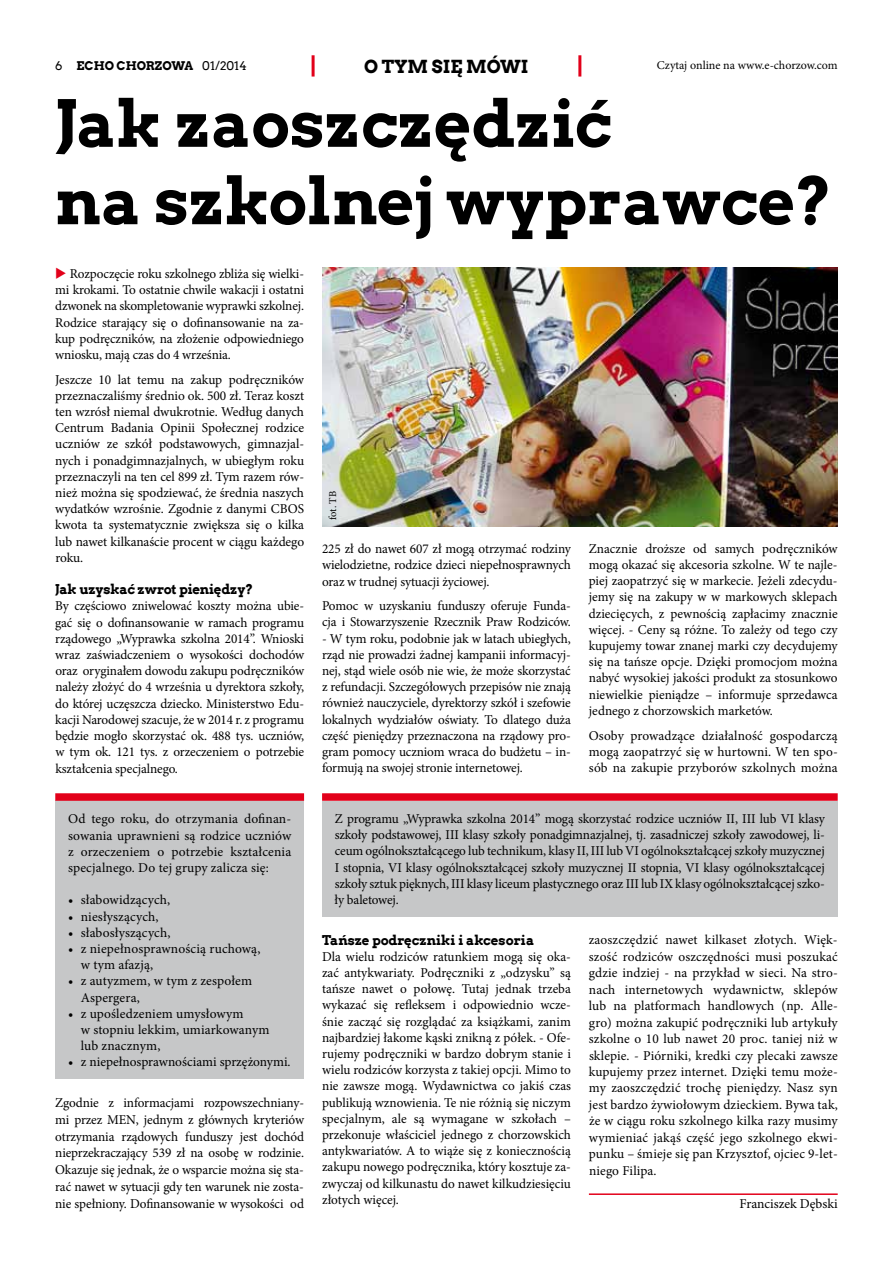
<style>
.page{position:relative;width:893px;height:1263px;background:#fff}
.page>*{position:absolute;margin:0;border:0;box-sizing:border-box;transform-origin:0 0}
.t1{font:700 64.5px/77.4px "Arvo";color:#000}
.t2{font:700 18px "Arvo";color:#000}
.t3{font:13.5px/16.2px "Minion Pro";letter-spacing:-.005em;color:#000;text-align:justify}
.t4{font:700 13.5px "Arvo";letter-spacing:-.01em;color:#000}
.t5{font:12px "Minion Pro";color:#000}
.t6{font:700 12px "Arvo";letter-spacing:-.005em;color:#000}
.t7{font:10.5px "Minion Pro";color:#000}
.s1{font-weight:400}
.s2{color:#e2001a}
</style>
<div class="page">
<hr style="left:312px;top:55px;width:3px;height:22px;background:#e2001a">
<hr style="left:578px;top:55px;width:3px;height:22px;background:#e2001a">
<img style="left:322px;top:267px;width:516px;height:259px">
<div style="left:322px;top:801px;width:516px;height:115px;background:#c6c7c8"></div>
<div style="left:322px;top:793px;width:516px;height:8px;background:#e2001a"></div>
<div style="left:55px;top:801px;width:249px;height:278px;background:#c6c7c8"></div>
<div style="left:55px;top:793px;width:249px;height:8px;background:#e2001a"></div>
<hr style="left:589px;top:1193px;width:249px;height:2px;background:#e2001a">
<div style="left:308px;top:477px;width:44px;height:63px;background:#fff;opacity:.78"></div>
<h2 class="t2" style="left:364px;top:56px;width:166px">O TYM SIĘ MÓWI</h2>
<p class="t6" style="left:55px;top:59px;width:193px"><span class="s1">6</span> ECHO CHORZOWA <span class="s1">01/2014</span></p>
<p class="t5" style="left:657px;top:57px;width:182px">Czytaj online na www.e-chorzow.com</p>
<h1 class="t1" style="left:55px;top:86px;width:779px">Jak zaoszczędzić<br>na szkolnej wyprawce?</h1>
<p class="t3" style="left:55px;top:266px;width:250px"><span class="s2">◆</span> Rozpoczęcie roku szkolnego zbliża się wielki&shy;mi krokami. To ostatnie chwile wakacji i ostatni dzwonek na skompletowanie wyprawki szkolnej.<br>Rodzice starający się o dofinansowanie na za&shy;kup podręczników, na złożenie odpowiedniego wniosku, mają czas do 4 września.</p>
<p class="t3" style="left:55px;top:371px;width:250px">Jeszcze 10 lat temu na zakup podręczników przeznaczaliśmy średnio ok. 500 zł. Teraz koszt ten wzrósł niemal dwukrotnie. Według danych Centrum Badania Opinii Społecznej rodzice uczniów ze szkół podstawowych, gimnazjal&shy;nych i ponadgimnazjalnych, w ubiegłym roku przeznaczyli na ten cel 899 zł. Tym razem rów&shy;nież można się spodziewać, że średnia naszych wydatków wzrośnie. Zgodnie z danymi CBOS kwota ta systematycznie zwiększa się o kilka lub nawet kilkanaście procent w ciągu każdego roku.</p>
<p class="t4" style="left:55px;top:582px;width:199px">Jak uzyskać zwrot pieniędzy?</p>
<p class="t3" style="left:55px;top:598px;width:251px">By częściowo zniwelować koszty można ubie&shy;gać się o dofinansowanie w ramach programu rządowego „Wyprawka szkolna 2014”. Wnioski wraz zaświadczeniem o wysokości dochodów oraz oryginałem dowodu zakupu podręczników należy złożyć do 4 września u dyrektora szkoły, do której uczęszcza dziecko. Ministerstwo Edu&shy;kacji Narodowej szacuje, że w 2014 r. z programu będzie mogło skorzystać ok. 488 tys. uczniów, w tym ok. 121 tys. z orzeczeniem o potrzebie kształcenia specjalnego.</p>
<p class="t3" style="left:68px;top:811px;width:225px">Od tego roku, do otrzymania dofinan&shy;sowania uprawnieni są rodzice uczniów z orzeczeniem o potrzebie kształcenia specjalnego. Do tej grupy zalicza się:</p>
<p class="t3" style="left:68px;top:892px;width:104px">• słabowidzących,</p>
<p class="t3" style="left:68px;top:908px;width:92px">• niesłyszących,</p>
<p class="t3" style="left:68px;top:924px;width:104px">• słabosłyszących,</p>
<p class="t3" style="left:81px;top:941px;width:181px;text-indent:-13px">• z niepełnosprawnością ruchową, w tym afazją,</p>
<p class="t3" style="left:81px;top:973px;width:173px;text-indent:-13px">• z autyzmem, w tym z zespołem<br>Aspergera,</p>
<p class="t3" style="left:81px;top:1005px;width:190px;text-align:left;text-indent:-13px">• z upośledzeniem umysłowym<br>w stopniu lekkim, umiarkowanym lub znacznym,</p>
<p class="t3" style="left:68px;top:1054px;width:224px">• z niepełnosprawnościami sprzężonymi.</p>
<p class="t3" style="left:55px;top:1094px;width:250px;line-height:16.8px">Zgodnie z informacjami rozpowszechniany&shy;mi przez MEN, jednym z głównych kryteriów otrzymania rządowych funduszy jest dochód nieprzekraczający 539 zł na osobę w rodzinie.<br>Okazuje się jednak, że o wsparcie można się sta&shy;rać nawet w sytuacji gdy ten warunek nie zosta&shy;nie spełniony. Dofinansowanie w wysokości od</p>
<p class="t7" style="left:326px;top:520px;width:30px;rotate:-90deg">fot. TB</p>
<p class="t3" style="left:322px;top:541px;width:250px">225 zł do nawet 607 zł mogą otrzymać rodziny wielodzietne, rodzice dzieci niepełnosprawnych oraz w trudnej sytuacji życiowej.</p>
<p class="t3" style="left:322px;top:598px;width:250px">Pomoc w uzyskaniu funduszy oferuje Funda&shy;cja i Stowarzyszenie Rzecznik Praw Rodziców.</p>
<p class="t3" style="left:322px;top:630px;width:250px">- W tym roku, podobnie jak w latach ubiegłych, rząd nie prowadzi żadnej kampanii informacyj&shy;nej, stąd wiele osób nie wie, że może skorzystać z refundacji. Szczegółowych przepisów nie znają również nauczyciele, dyrektorzy szkół i szefowie lokalnych wydziałów oświaty. To dlatego duża część pieniędzy przeznaczona na rządowy pro&shy;gram pomocy uczniom wraca do budżetu – in&shy;formują na swojej stronie internetowej.</p>
<p class="t3" style="left:589px;top:540px;width:250px">Znacznie droższe od samych podręczników mogą okazać się akcesoria szkolne. W te najle&shy;piej zaopatrzyć się w markecie. Jeżeli zdecydu&shy;jemy się na zakupy w w markowych sklepach dziecięcych, z pewnością zapłacimy znacznie więcej. - Ceny są różne. To zależy od tego czy kupujemy towar znanej marki czy decydujemy się na tańsze opcje. Dzięki promocjom można nabyć wysokiej jakości produkt za stosunkowo niewielkie pieniądze – informuje sprzedawca jednego z chorzowskich marketów.</p>
<p class="t3" style="left:589px;top:727px;width:250px">Osoby prowadzące działalność gospodarczą mogą zaopatrzyć się w hurtowni. W ten spo&shy;sób na zakupie przyborów szkolnych można</p>
<p class="t3" style="left:335px;top:811px;width:492px">Z programu „Wyprawka szkolna 2014” mogą skorzystać rodzice uczniów II, III lub VI klasy szkoły podstawowej, III klasy szkoły ponadgimnazjalnej, tj. zasadniczej szkoły zawodowej, li&shy;ceum ogólnokształcącego lub technikum, klasy II, III lub VI ogólnokształcącej szkoły muzycznej I stopnia, VI klasy ogólnokształcącej szkoły muzycznej II stopnia, VI klasy ogólnokształcącej szkoły sztuk pięknych, III klasy liceum plastycznego oraz III lub IX klasy ogólnokształcącej szko&shy;ły baletowej.</p>
<p class="t4" style="left:322px;top:932px;width:214px">Tańsze podręczniki i akcesoria</p>
<p class="t3" style="left:322px;top:948px;width:250px">Dla wielu rodziców ratunkiem mogą się oka&shy;zać antykwariaty. Podręczniki z „odzysku” są tańsze nawet o połowę. Tutaj jednak trzeba wykazać się refleksem i odpowiednio wcze&shy;śnie zacząć się rozglądać za książkami, zanim najbardziej łakome kąski znikną z półek. - Ofe&shy;rujemy podręczniki w bardzo dobrym stanie i wielu rodziców korzysta z takiej opcji. Mimo to nie zawsze mogą. Wydawnictwa co jakiś czas publikują wznowienia. Te nie różnią się niczym specjalnym, ale są wymagane w szkołach – przekonuje właściciel jednego z chorzowskich antykwariatów. A to wiąże się z koniecznością zakupu nowego podręcznika, który kosztuje za&shy;zwyczaj od kilkunastu do nawet kilkudziesięciu złotych więcej.</p>
<p class="t3" style="left:589px;top:932px;width:250px">zaoszczędzić nawet kilkaset złotych. Więk&shy;szość rodziców oszczędności musi poszukać gdzie indziej - na przykład w sieci. Na stro&shy;nach internetowych wydawnictw, sklepów lub na platformach handlowych (np. Alle&shy;gro) można zakupić podręczniki lub artykuły szkolne o 10 lub nawet 20 proc. taniej niż w sklepie. - Piórniki, kredki czy plecaki zawsze kupujemy przez internet. Dzięki temu może&shy;my zaoszczędzić trochę pieniędzy. Nasz syn jest bardzo żywiołowym dzieckiem. Bywa tak, że w ciągu roku szkolnego kilka razy musimy wymieniać jakąś część jego szkolnego ekwi&shy;punku – śmieje się pan Krzysztof, ojciec 9-let&shy;niego Filipa.</p>
<p class="t3" style="left:739px;top:1195px;width:100px">Franciszek Dębski</p>
</div>
